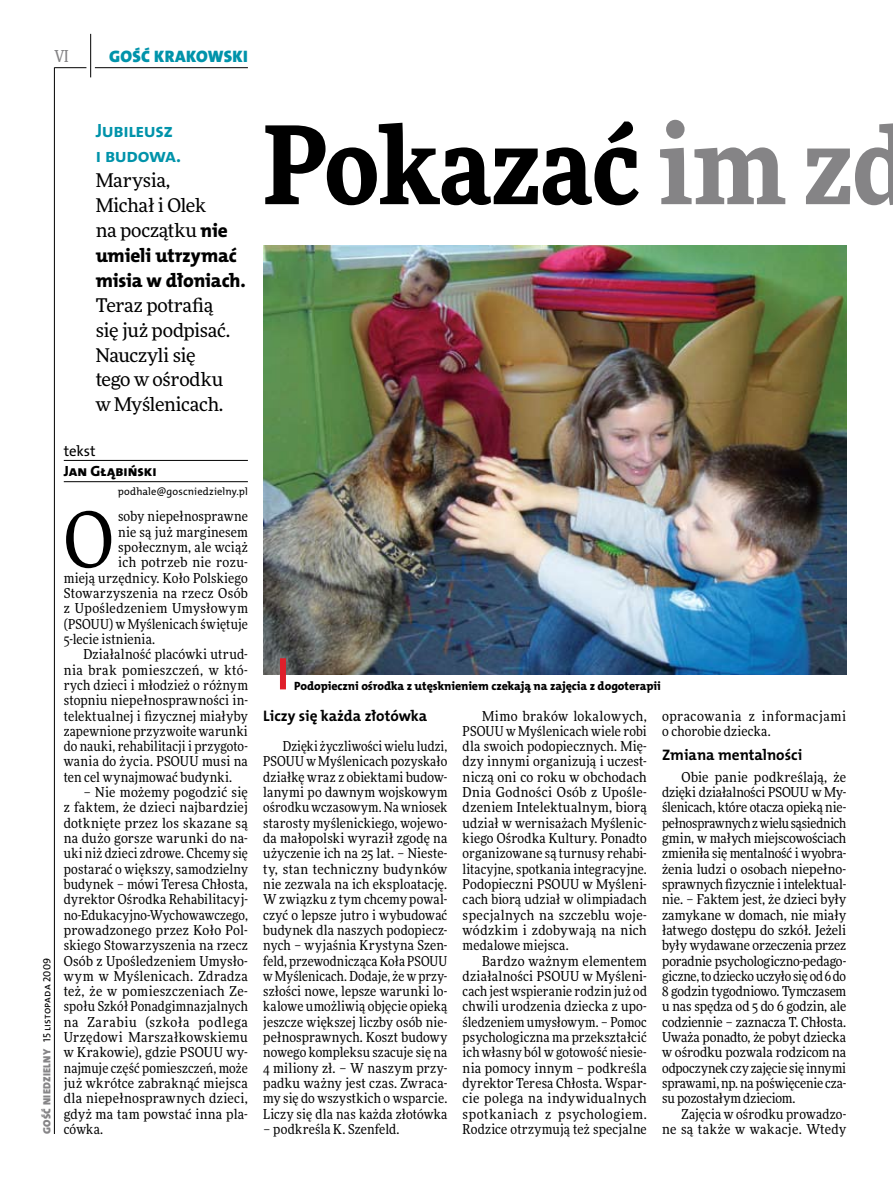
<style>
.page{position:relative;width:893px;height:1191px;background:#fff}
.page>*{position:absolute;margin:0;border:0;box-sizing:border-box;transform-origin:0 0}
.t1{font:900 108px "Freeday Narrow";color:#000}
.t2{font:76.95px "Freeday Narrow News";color:#000}
.t3{font:19.35px/24.9px "The Mix HP8 Ex Bld";letter-spacing:-.01em;color:#000}
.t4{font:19.35px/24.9px "The Mix HP7 Bld";letter-spacing:-.025em;color:#0093aa}
.t5{font:18.9px/24.9px "Freeday News";letter-spacing:-.015em;color:#000}
.t6{font:16.65px "The Mix HP9 Blk";letter-spacing:.02em;color:#0093aa}
.t7{font:500 16.5px "Freeday Narrow";color:#858486;scale:.9 1}
.t8{font:15.3px "The Mix HP7 Bld";color:#000}
.t9{font:14.85px "The Mix HP8 Ex Bld";color:#000}
.t10{font:14.85px "The Mix HP5 Plain";color:#000}
.t11{font:13.65px/15.3px "Freeday Narrow News";letter-spacing:.02em;color:#000;text-align:justify}
.t12{font:12px "The Mix HP8 Ex Bld";letter-spacing:-.005em;color:#000}
.t13{font:10.5px "The Mix HP5 Plain";letter-spacing:.015em;color:#000}
.s1{font-family:"The Mix HP9 Blk";color:#858486}
.s2{font-family:"The Mix HP8 Ex Bld";font-size:19.35px}
.s3{color:#858486}
</style>
<div class="page">
<hr style="left:54px;top:67px;width:1px;height:1067px;background:#000">
<hr style="left:90px;top:34px;width:1px;height:43px;background:#000">
<hr style="left:54px;top:67px;width:32px;height:1px;background:#000">
<hr style="left:95px;top:67px;width:153px;height:1px;background:#000">
<hr style="left:64px;top:460px;width:184px;height:1px;background:#000">
<hr style="left:64px;top:481px;width:184px;height:1px;background:#000">
<img style="left:263px;top:246px;width:583px;height:428px">
<div style="left:280px;top:658px;width:6px;height:31px;background:#df1f2a"></div>
<p class="t7" style="left:54px;top:46px;width:17px">VI</p>
<p class="t6" style="left:109px;top:46px;width:140px">GOŚĆ KRAKOWSKI</p>
<p class="t13" style="left:40px;top:1134px;width:178px;rotate:-90deg"><span class="s1">GOŚĆ NIEDZIELNY</span> 15 listopada 2009</p>
<h3 class="t4" style="left:96px;top:118px;width:87px">Jubileusz i budowa.</h3>
<h3 class="t5" style="left:96px;top:168px;width:134px">Marysia,<br>Michał i Olek na początku <span class="s2">nie</span></h3>
<h3 class="t3" style="left:96px;top:243px;width:152px">umieli utrzymać misia w dłoniach.</h3>
<h3 class="t5" style="left:96px;top:292px;width:136px">Teraz potrafią się już podpisać.<br>Nauczyli się tego w ośrodku w Myślenicach.</h3>
<p class="t10" style="left:64px;top:441px;width:33px">tekst</p>
<p class="t9" style="left:64px;top:461px;width:94px">Jan Głąbiński</p>
<p class="t13" style="left:118px;top:484px;width:131px">podhale@goscniedzielny.pl</p>
<h2 class="t2" style="left:64px;top:492px;width:51px">O</h2>
<p class="t11" style="left:118px;top:509px;width:131px">soby niepełnosprawne</p>
<p class="t11" style="left:118px;top:524px;width:131px">nie są już marginesem</p>
<p class="t11" style="left:118px;top:539px;width:131px">społecznym, ale wciąż</p>
<p class="t11" style="left:118px;top:555px;width:131px">ich potrzeb nie rozu-</p>
<p class="t11" style="left:64px;top:570px;width:186px">mieją urzędnicy. Koło Polskiego</p>
<p class="t11" style="left:64px;top:585px;width:186px">Stowarzyszenia na rzecz Osób</p>
<p class="t11" style="left:64px;top:600px;width:186px">z Upośledzeniem Umysłowym</p>
<p class="t11" style="left:64px;top:616px;width:186px">(PSOUU) w Myślenicach świętuje</p>
<p class="t11" style="left:64px;top:631px;width:93px">5-lecie istnienia.</p>
<p class="t11" style="left:83px;top:646px;width:166px">Działalność placówki utrud-</p>
<p class="t11" style="left:64px;top:662px;width:186px">nia brak pomieszczeń, w któ-</p>
<p class="t11" style="left:64px;top:677px;width:186px">rych dzieci i młodzież o różnym</p>
<p class="t11" style="left:64px;top:692px;width:186px">stopniu niepełnosprawności in-</p>
<p class="t11" style="left:64px;top:708px;width:186px">telektualnej i fizycznej miałyby</p>
<p class="t11" style="left:64px;top:723px;width:186px">zapewnione przyzwoite warunki</p>
<p class="t11" style="left:64px;top:738px;width:186px">do nauki, rehabilitacji i przygoto-</p>
<p class="t11" style="left:64px;top:754px;width:186px">wania do życia. PSOUU musi na</p>
<p class="t11" style="left:64px;top:769px;width:170px">ten cel wynajmować budynki.</p>
<p class="t11" style="left:64px;top:784px;width:186px;text-indent:20px">– Nie możemy pogodzić się z faktem, że dzieci najbardziej dotknięte przez los skazane są na dużo gorsze warunki do na&shy;uki niż dzieci zdrowe. Chcemy się postarać o większy, samodzielny budynek – mówi Teresa Chłosta, dyrektor Ośrodka Rehabilitacyj&shy;no-Edukacyjno-Wychowawczego, prowadzonego przez Koło Pol&shy;skiego Stowarzyszenia na rzecz Osób z Upośledzeniem Umysło&shy;wym w Myślenicach. Zdradza też, że w pomieszczeniach Ze&shy;społu Szkół Ponadgimnazjalnych na Zarabiu (szkoła podlega Urzędowi Marszałkowskiemu w Krakowie), gdzie PSOUU wy&shy;najmuje część pomieszczeń, może już wkrótce zabraknąć miejsca dla niepełnosprawnych dzieci, gdyż ma tam powstać inna pla&shy;cówka.</p>
<h1 class="t1" style="left:263px;top:95px;width:649px">Pokazać <span class="s3">im zd</span></h1>
<p class="t12" style="left:294px;top:678px;width:368px">Podopieczni ośrodka z utęsknieniem czekają na zajęcia z dogoterapii</p>
<p class="t8" style="left:263px;top:706px;width:166px">Liczy się każda złotówka</p>
<p class="t11" style="left:263px;top:738px;width:186px;text-indent:20px">Dzięki życzliwości wielu ludzi, PSOUU w Myślenicach pozyskało działkę wraz z obiektami budow&shy;lanymi po dawnym wojskowym ośrodku wczasowym. Na wniosek starosty myślenickiego, wojewo&shy;da małopolski wyraził zgodę na użyczenie ich na 25 lat. – Nieste&shy;ty, stan techniczny budynków nie zezwala na ich eksploatację.<br>W związku z tym chcemy powal&shy;czyć o lepsze jutro i wybudować budynek dla naszych podopiecz&shy;nych – wyjaśnia Krystyna Szen&shy;feld, przewodnicząca Koła PSOUU w Myślenicach. Dodaje, że w przy&shy;szłości nowe, lepsze warunki lo&shy;kalowe umożliwią objęcie opieką jeszcze większej liczby osób nie&shy;pełnosprawnych. Koszt budowy nowego kompleksu szacuje się na 4 miliony zł. – W naszym przy&shy;padku ważny jest czas. Zwraca&shy;my się do wszystkich o wsparcie.<br>Liczy się dla nas każda złotówka</p>
<p class="t11" style="left:263px;top:1121px;width:138px">– podkreśla K. Szenfeld.</p>
<p class="t11" style="left:463px;top:708px;width:186px;text-indent:20px">Mimo braków lokalowych, PSOUU w Myślenicach wiele robi dla swoich podopiecznych. Mię&shy;dzy innymi organizują i uczest&shy;niczą oni co roku w obchodach Dnia Godności Osób z Upośle&shy;dzeniem Intelektualnym, biorą udział w wernisażach Myślenic&shy;kiego Ośrodka Kultury. Ponadto organizowane są turnusy rehabi&shy;litacyjne, spotkania integracyjne.<br>Podopieczni PSOUU w Myśleni&shy;cach biorą udział w olimpiadach specjalnych na szczeblu woje&shy;wódzkim i zdobywają na nich medalowe miejsca.</p>
<p class="t11" style="left:463px;top:953px;width:186px;text-indent:20px">Bardzo ważnym elementem działalności PSOUU w Myśleni&shy;cach jest wspieranie rodzin już od chwili urodzenia dziecka z upo&shy;śledzeniem umysłowym. – Pomoc psychologiczna ma przekształcić ich własny ból w gotowość niesie&shy;nia pomocy innym – podkreśla dyrektor Teresa Chłosta. Wspar&shy;cie polega na indywidualnych spotkaniach z psychologiem.<br>Rodzice otrzymują też specjalne</p>
<p class="t11" style="left:662px;top:708px;width:186px">opracowania z informacjami o chorobie dziecka.</p>
<p class="t8" style="left:662px;top:745px;width:142px">Zmiana mentalności</p>
<p class="t11" style="left:662px;top:769px;width:186px;text-indent:20px">Obie panie podkreślają, że dzięki działalności PSOUU w My&shy;ślenicach, które otacza opieką nie&shy;pełnosprawnych zwielu sąsiednich gmin, w małych miejscowościach zmieniła się mentalność i wyobra&shy;żenia ludzi o osobach niepełno&shy;sprawnych fizycznie i intelektual&shy;nie. – Faktem jest, że dzieci były zamykane w domach, nie miały łatwego dostępu do szkół. Jeżeli były wydawane orzeczenia przez poradnie psychologiczno-pedago&shy;giczne, to dziecko uczyło się od 6 do 8 godzin tygodniowo. Tymczasem u nas spędza od 5 do 6 godzin, ale codziennie – zaznacza T. Chłosta.<br>Uważa ponadto, że pobyt dziecka w ośrodku pozwala rodzicom na odpoczynek czy zajęcie się innymi sprawami, np. na poświęcenie cza&shy;su pozostałym dzieciom.</p>
<p class="t11" style="left:662px;top:1106px;width:186px;text-align:right">Zajęcia w ośrodku prowadzo-<br>ne są także w wakacje. Wtedy</p>
</div>
